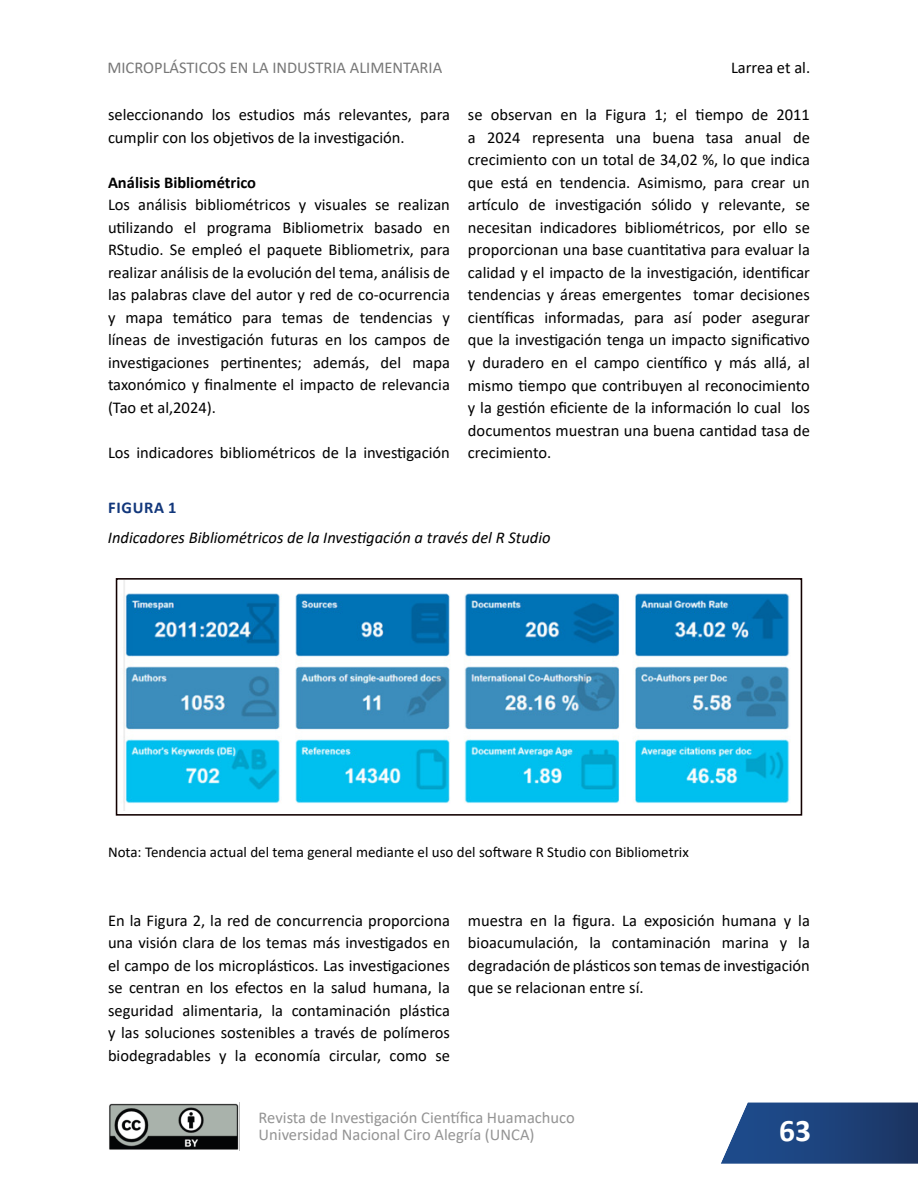
<style>
.page{position:relative;width:918px;height:1188px;background:#fff}
.page>*{position:absolute;margin:0;border:0;box-sizing:border-box;transform-origin:0 0}
.t1{font:700 31.5px "Calibri";color:#fff}
.t2{font:16.5px/22.5px "Calibri";color:#000;text-align:justify}
.t3{font:16.5px/16.5px "Calibri";color:#949494}
.t4{font:italic 16.5px "Calibri";color:#000}
.t5{font:16.5px "Calibri";color:#777}
.t6{font:700 16.5px "Calibri";color:#000}
.t7{font:700 16.5px "Calibri";letter-spacing:.04em;color:#12377b}
.t8{font:15px "Calibri";color:#000}
</style>
<div class="page">
<img style="left:109px;top:1102px;width:131px;height:49px">
<svg style="left:721px;top:1102px;width:197px;height:62px;background:#2e5084"></svg>
<img style="left:123px;top:581px;width:667px;height:229px">
<div style="left:116px;top:578px;width:686px;height:238px;border:2px solid #120000"></div>
<p class="t5" style="left:107px;top:57px;width:336px">MICROPLÁSTICOS EN LA INDUSTRIA ALIMENTARIA</p>
<p class="t2" style="left:731px;top:56px;width:81px">Larrea et al.</p>
<p class="t2" style="left:108px;top:103px;width:343px">seleccionando los estudios más relevantes, para cumplir con los objetivos de la investigación.</p>
<p class="t6" style="left:108px;top:171px;width:150px">Análisis Bibliométrico</p>
<p class="t2" style="left:108px;top:193px;width:344px">Los análisis bibliométricos y visuales se realizan utilizando el programa Bibliometrix basado en RStudio. Se empleó el paquete Bibliometrix, para realizar análisis de la evolución del tema, análisis de las palabras clave del autor y red de co-ocurrencia y mapa temático para temas de tendencias y líneas de investigación futuras en los campos de investigaciones pertinentes; además, del mapa taxonómico y finalmente el impacto de relevancia (Tao et al,2024).</p>
<p class="t2" style="left:108px;top:441px;width:343px">Los indicadores bibliométricos de la investigación</p>
<p class="t2" style="left:468px;top:103px;width:344px">se observan en la Figura 1; el tiempo de 2011 a 2024 representa una buena tasa anual de crecimiento con un total de 34,02 %, lo que indica que está en tendencia. Asimismo, para crear un artículo de investigación sólido y relevante, se necesitan indicadores bibliométricos, por ello se proporcionan una base cuantitativa para evaluar la calidad y el impacto de la investigación, identificar tendencias y áreas emergentes tomar decisiones científicas informadas, para así poder asegurar que la investigación tenga un impacto significativo y duradero en el campo científico y más allá, al mismo tiempo que contribuyen al reconocimiento y la gestión eficiente de la información lo cual los documentos muestran una buena cantidad tasa de crecimiento.</p>
<p class="t7" style="left:108px;top:496px;width:70px">FIGURA 1</p>
<p class="t4" style="left:108px;top:526px;width:444px">Indicadores Bibliométricos de la Investigación a través del R Studio</p>
<p class="t8" style="left:108px;top:842px;width:582px">Nota: Tendencia actual del tema general mediante el uso del software R Studio con Bibliometrix</p>
<p class="t2" style="left:108px;top:908px;width:344px">En la Figura 2, la red de concurrencia proporciona una visión clara de los temas más investigados en el campo de los microplásticos. Las investigaciones se centran en los efectos en la salud humana, la seguridad alimentaria, la contaminación plástica y las soluciones sostenibles a través de polímeros biodegradables y la economía circular, como se</p>
<p class="t2" style="left:468px;top:909px;width:343px">muestra en la figura. La exposición humana y la bioacumulación, la contaminación marina y la degradación de plásticos son temas de investigación que se relacionan entre sí.</p>
<p class="t3" style="left:259px;top:1109px;width:318px">Revista de Investigación Científica Huamachuco<br>Universidad Nacional Ciro Alegría (UNCA)</p>
<h1 class="t1" style="left:779px;top:1116px;width:33px">63</h1>
</div>
